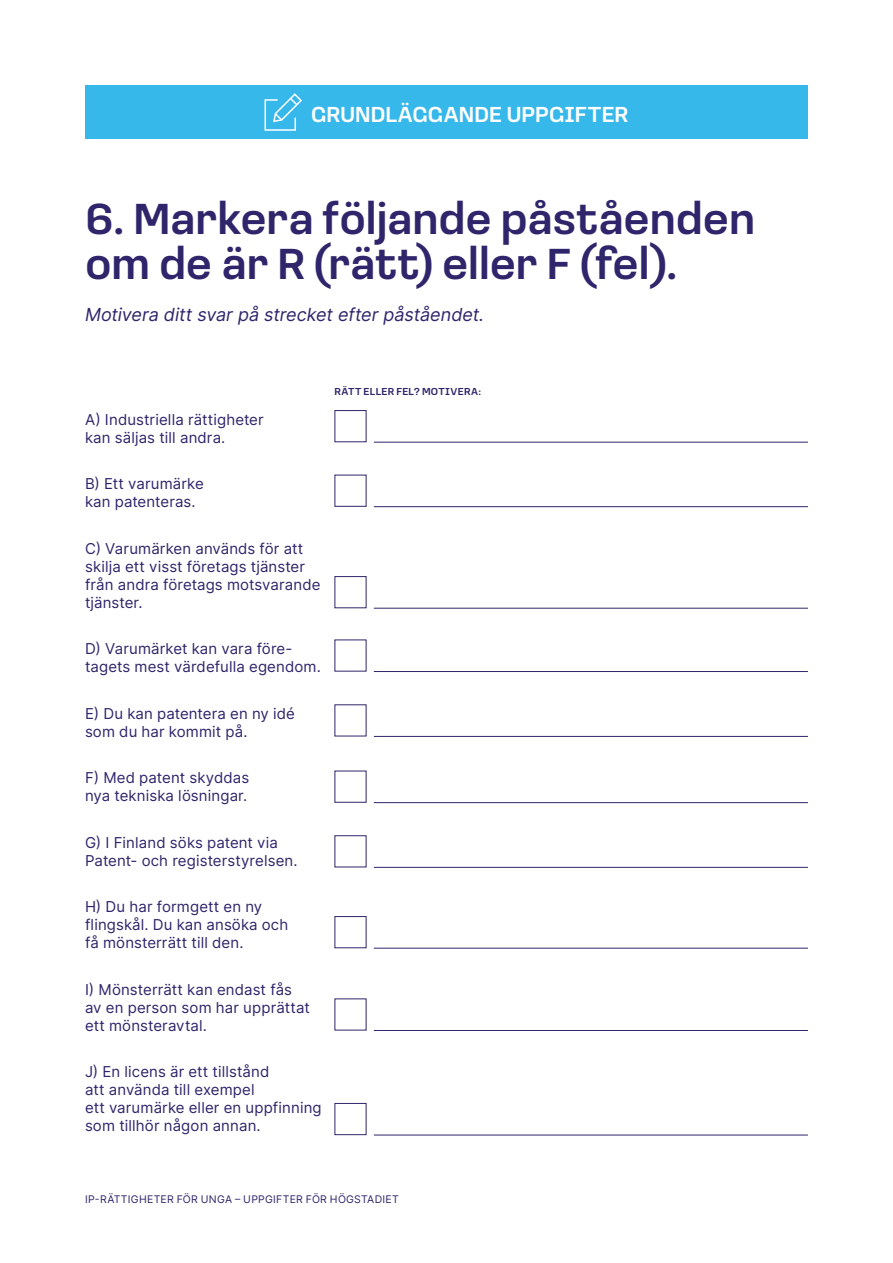
<style>
.page{position:relative;width:893px;height:1263px;background:#fff}
.page>*{position:absolute;margin:0;border:0;box-sizing:border-box;transform-origin:0 0}
.Leipis{font:500 45px/45px "Loos Normal";color:#2f256b}
.t1{font:500 22.5px "Loos Normal";color:#fff}
.Leipis-2{font:18px "Inter";letter-spacing:-.005em;color:#2f256b}
.Ingressi{font:15px/18px "Inter";letter-spacing:.01em;color:#2f256b}
.t2{font:10.5px "Inter";letter-spacing:.025em;color:#2f256b}
.Leipis-3{font:500 10.5px "Loos Normal";letter-spacing:.03em;color:#2f256b}
</style>
<div class="page">
<hr style="left:374px;top:442px;width:434px;height:1px;background:#2f256b">
<hr style="left:374px;top:506px;width:434px;height:1px;background:#2f256b">
<hr style="left:374px;top:608px;width:434px;height:1px;background:#2f256b">
<hr style="left:374px;top:671px;width:434px;height:1px;background:#2f256b">
<hr style="left:374px;top:736px;width:434px;height:1px;background:#2f256b">
<hr style="left:374px;top:802px;width:434px;height:1px;background:#2f256b">
<hr style="left:374px;top:867px;width:434px;height:1px;background:#2f256b">
<hr style="left:374px;top:948px;width:434px;height:1px;background:#2f256b">
<hr style="left:374px;top:1030px;width:434px;height:1px;background:#2f256b">
<div style="left:334px;top:1103px;width:32px;height:32px;border:1px solid #2f256b"></div>
<hr style="left:374px;top:1135px;width:434px;height:1px;background:#2f256b">
<div style="left:85px;top:85px;width:723px;height:54px;background:#37b8eb"></div>
<svg style="left:264px;top:93px;width:38px;height:38px"></svg>
<p class="t1" style="left:311px;top:98px;width:319px">GRUNDLÄGGANDE UPPGIFTER</p>
<p class="Leipis" style="left:85px;top:194px;width:671px">6. Markera följande påståenden om de är R (rätt) eller F (fel).</p>
<p class="Leipis-2" style="left:85px;top:301px;width:401px">Motivera ditt svar på strecket efter påståendet.</p>
<p class="Ingressi" style="left:85px;top:410px;width:180px">A) Industriella rättigheter kan säljas till andra.</p>
<p class="Ingressi" style="left:85px;top:475px;width:120px">B) Ett varumärke kan patenteras.</p>
<p class="Ingressi" style="left:85px;top:539px;width:237px">C) Varumärken används för att skilja ett visst företags tjänster från andra företags motsvarande tjänster.</p>
<p class="Ingressi" style="left:85px;top:640px;width:237px">D) Varumärket kan vara före&shy;tagets mest värdefulla egendom.</p>
<p class="Ingressi" style="left:85px;top:704px;width:211px">E) Du kan patentera en ny idé som du har kommit på.</p>
<p class="Ingressi" style="left:85px;top:769px;width:166px">F) Med patent skyddas nya tekniska lösningar.</p>
<p class="Ingressi" style="left:85px;top:833px;width:214px">G) I Finland söks patent via<br>Patent- och registerstyrelsen.</p>
<p class="Ingressi" style="left:85px;top:898px;width:205px">H) Du har formgett en ny flingskål. Du kan ansöka och få mönsterrätt till den.</p>
<p class="Ingressi" style="left:85px;top:980px;width:226px">I) Mönsterrätt kan endast fås av en person som har upprättat ett mönsteravtal.</p>
<p class="Ingressi" style="left:85px;top:1063px;width:238px">J) En licens är ett tillstånd<br>att använda till exempel<br>ett varumärke eller en uppfinning som tillhör någon annan.</p>
<p class="Leipis-3" style="left:334px;top:384px;width:148px">RÄTT ELLER FEL? MOTIVERA:</p>
<p class="t2" style="left:85px;top:1191px;width:315px">IP-RÄTTIGHETER FÖR UNGA – UPPGIFTER FÖR HÖGSTADIET</p>
</div>
